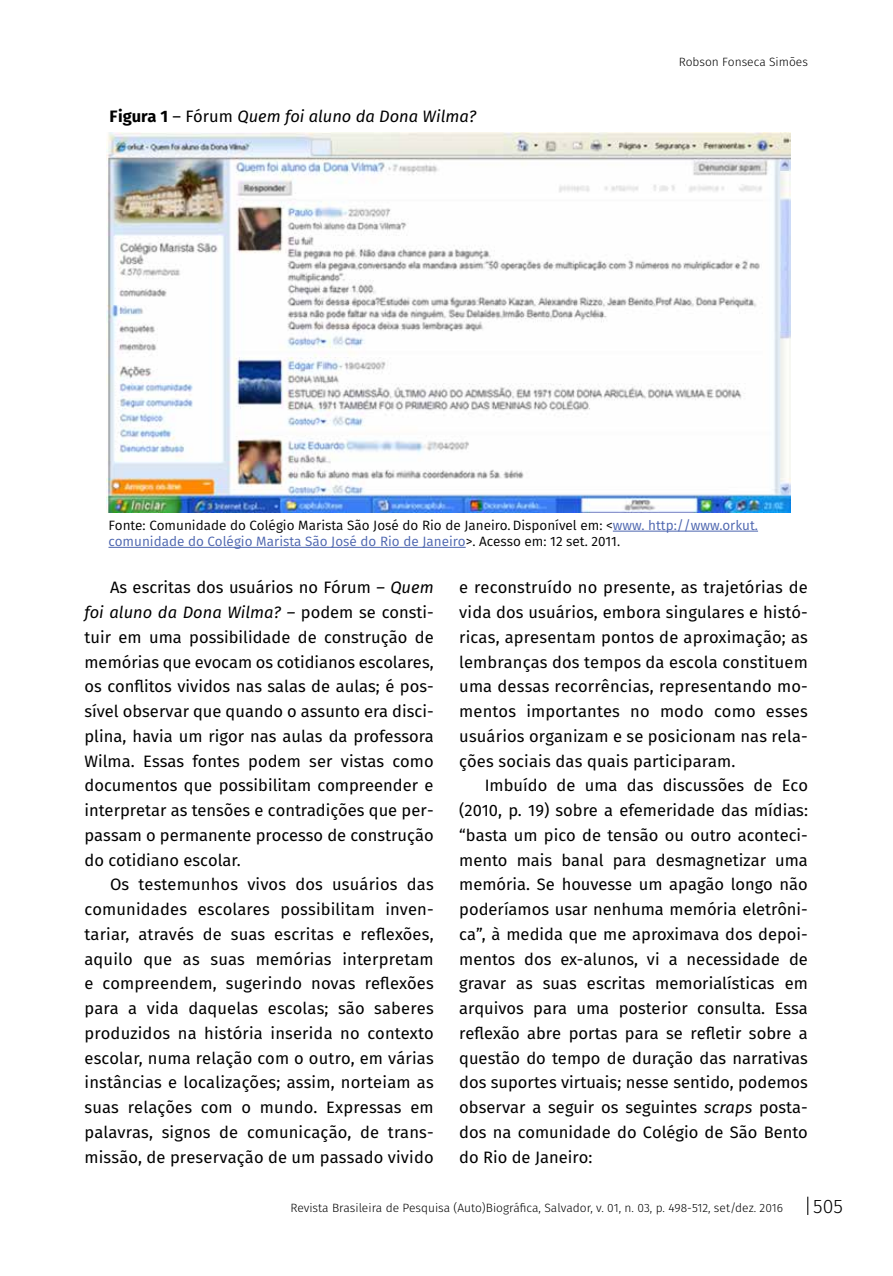
<style>
.page{position:relative;width:893px;height:1276px;background:#fff}
.page>*{position:absolute;margin:0;border:0;box-sizing:border-box;transform-origin:0 0}
.t1{font:300 19.5px "Fira Sans";color:#000}
.t2{font:16.5px/24.8px "Fira Sans";color:#000;text-align:justify}
.t3{font:italic 16.5px "Fira Sans";color:#000}
.t4{font:13.5px/16.2px "Fira Sans";color:#000}
.t5{font:300 12px "Fira Sans";color:#000}
.s1{font-weight:700;font-style:normal}
.s2{font-style:normal}
.s3{color:#4c65af}
.s4{font-style:italic}
</style>
<div class="page">
<svg style="left:807px;top:1196px;width:1px;height:19px"></svg>
<img style="left:106px;top:133px;width:684px;height:379px">
<hr style="left:613px;top:531px;width:145px;height:1px;background:#4c65af">
<hr style="left:109px;top:547px;width:357px;height:1px;background:#4c65af">
<p class="t3" style="left:110px;top:104px;width:368px"><span class="s1">Figura 1</span> <span class="s2">– Fórum</span> Quem foi aluno da Dona Wilma?</p>
<p class="t5" style="left:679px;top:53px;width:131px">Robson Fonseca Simões</p>
<p class="t4" style="left:109px;top:516px;width:651px">Fonte: Comunidade do Colégio Marista São José do Rio de Janeiro. Disponível em: &lt;<span class="s3">www. http://www.orkut. comunidade do Colégio Marista São José do Rio de Janeiro</span>&gt;. Acesso em: 12 set. 2011.</p>
<p class="t2" style="left:85px;top:575px;width:351px;text-indent:26px">As escritas dos usuários no Fórum – <span class="s4">Quem foi aluno da Dona Wilma? –</span> podem se consti&shy;tuir em uma possibilidade de construção de memórias que evocam os cotidianos escolares, os conflitos vividos nas salas de aulas; é pos&shy;sível observar que quando o assunto era disci&shy;plina, havia um rigor nas aulas da professora Wilma. Essas fontes podem ser vistas como documentos que possibilitam compreender e interpretar as tensões e contradições que per&shy;passam o permanente processo de construção do cotidiano escolar.</p>
<p class="t2" style="left:85px;top:872px;width:351px;text-indent:26px">Os testemunhos vivos dos usuários das comunidades escolares possibilitam inven&shy;tariar, através de suas escritas e reflexões, aquilo que as suas memórias interpretam e compreendem, sugerindo novas reflexões para a vida daquelas escolas; são saberes produzidos na história inserida no contexto escolar, numa relação com o outro, em várias instâncias e localizações; assim, norteiam as suas relações com o mundo. Expressas em palavras, signos de comunicação, de trans&shy;missão, de preservação de um passado vivido</p>
<p class="t2" style="left:459px;top:575px;width:350px">e reconstruído no presente, as trajetórias de vida dos usuários, embora singulares e histó&shy;ricas, apresentam pontos de aproximação; as lembranças dos tempos da escola constituem uma dessas recorrências, representando mo&shy;mentos importantes no modo como esses usuários organizam e se posicionam nas rela&shy;ções sociais das quais participaram.</p>
<p class="t2" style="left:459px;top:773px;width:350px;text-indent:26px">I mbuído de uma das discussões de Eco (2010, p. 19) sobre a efemeridade das mídias: “basta um pico de tensão ou outro aconteci&shy;mento mais banal para desmagnetizar uma memória. Se houvesse um apagão longo não poderíamos usar nenhuma memória eletrôni&shy;ca”, à medida que me aproximava dos depoi&shy;mentos dos ex-alunos, vi a necessidade de gravar as suas escritas memorialísticas em arquivos para uma posterior consulta. Essa reflexão abre portas para se refletir sobre a questão do tempo de duração das narrativas dos suportes virtuais; nesse sentido, podemos observar a seguir os seguintes <span class="s4">scraps</span> posta&shy;dos na comunidade do Colégio de São Bento do Rio de Janeiro:</p>
<p class="t5" style="left:290px;top:1199px;width:494px">Revista Brasileira de Pesquisa (Auto)Biográfica, Salvador, v. 01, n. 03, p. 498-512, set/dez. 2016</p>
<p class="t1" style="left:813px;top:1192px;width:31px">505</p>
</div>
